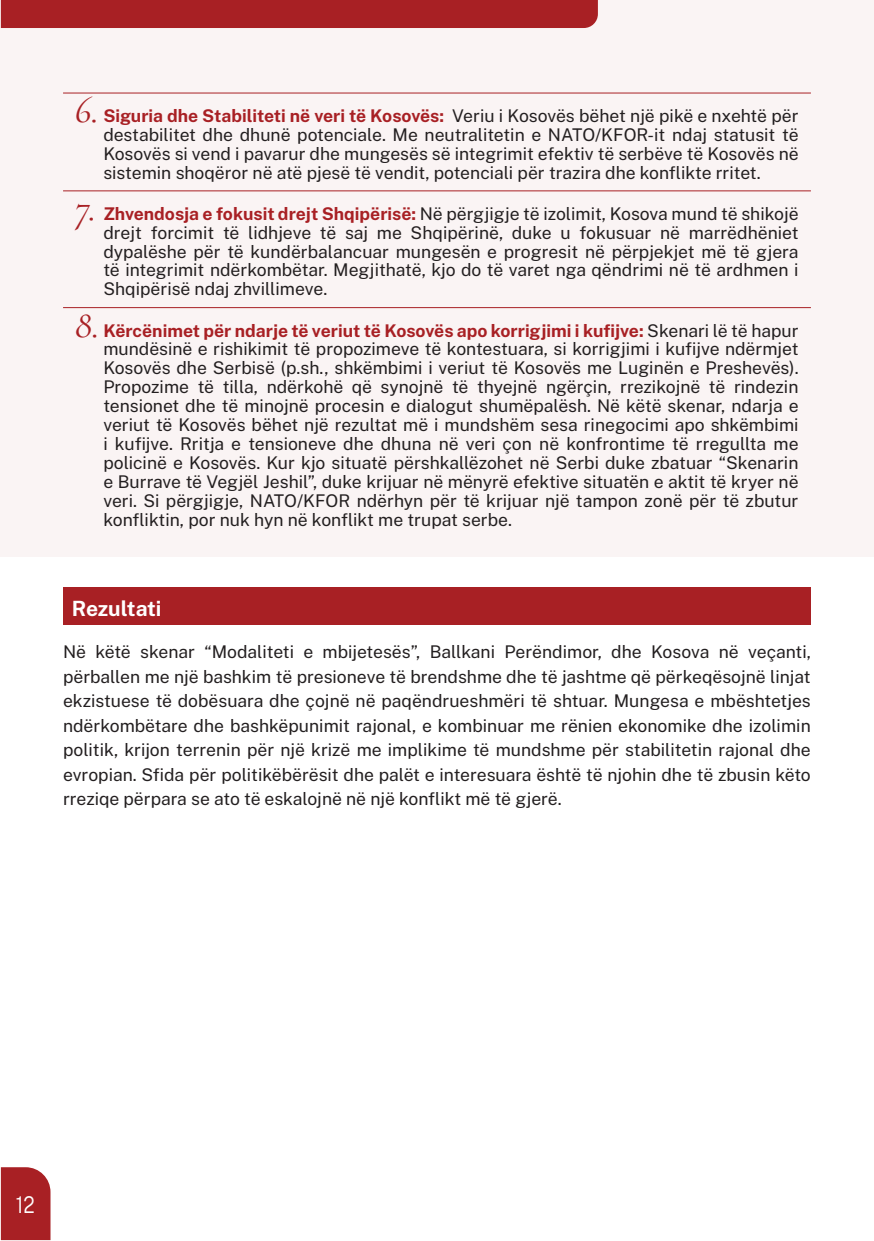
<style>
.page{position:relative;width:874px;height:1241px;background:#fff}
.page>*{position:absolute;margin:0;border:0;box-sizing:border-box;transform-origin:0 0}
.t1{font:300 23.1px "Public Sans";color:#fff;scale:.83 1}
.Heading_2{font:100 21px "Public Sans";letter-spacing:-.01em;color:#fff}
.t2{font:17.5px/18.9px "Public Sans";color:#231f20;text-align:justify}
.s1{font-family:"Cormorant Garamond";font-style:italic;font-size:38.5px;color:#a82024}
.s2{font-weight:100;color:#a82024}
</style>
<div class="page">
<hr style="left:873px;top:531px;width:1px;height:708px;background:#9a7f2e">
<div style="left:0;top:0;width:873px;height:556px;background:#faf4f4"></div>
<div style="left:1px;top:1167px;width:49px;height:72px;background:#a82024"></div>
<hr style="left:63px;top:93px;width:747px;height:1px;background:#a82024">
<hr style="left:63px;top:190px;width:747px;height:1px;background:#a82024">
<hr style="left:63px;top:307px;width:747px;height:1px;background:#a82024">
<div style="left:63px;top:587px;width:747px;height:38px;background:#a82024"></div>
<div style="left:1px;top:0;width:596px;height:28px;background:#a82024"></div>
<p class="t2" style="left:103px;top:105px;width:696px;text-indent:-28px"><span class="s1">6.</span> <span class="s2">Siguria dhe Stabiliteti në veri të Kosovës:</span> Veriu i Kosovës bëhet një pikë e nxehtë për destabilitet dhe dhunë potenciale. Me neutralitetin e NATO/KFOR-it ndaj statusit të Kosovës si vend i pavarur dhe mungesës së integrimit efektiv të serbëve të Kosovës në sistemin shoqëror në atë pjesë të vendit, potenciali për trazira dhe konflikte rritet.</p>
<p class="t2" style="left:103px;top:203px;width:696px;text-indent:-28px"><span class="s1">7.</span> <span class="s2">Zhvendosja e fokusit drejt Shqipërisë:</span> Në përgjigje të izolimit, Kosova mund të shikojë drejt forcimit të lidhjeve të saj me Shqipërinë, duke u fokusuar në marrëdhëniet dypalëshe për të kundërbalancuar mungesën e progresit në përpjekjet më të gjera të integrimit ndërkombëtar. Megjithatë, kjo do të varet nga qëndrimi në të ardhmen i Shqipërisë ndaj zhvillimeve.</p>
<p class="t2" style="left:103px;top:320px;width:696px;text-indent:-28px"><span class="s1">8.</span> <span class="s2">Kërcënimet për ndarje të veriut të Kosovës apo korrigjimi i kufijve:</span> Skenari lë të hapur mundësinë e rishikimit të propozimeve të kontestuara, si korrigjimi i kufijve ndërmjet Kosovës dhe Serbisë (p.sh., shkëmbimi i veriut të Kosovës me Luginën e Preshevës).<br>Propozime të tilla, ndërkohë që synojnë të thyejnë ngërçin, rrezikojnë të rindezin tensionet dhe të minojnë procesin e dialogut shumëpalësh. Në këtë skenar, ndarja e veriut të Kosovës bëhet një rezultat më i mundshëm sesa rinegocimi apo shkëmbimi i kufijve. Rritja e tensioneve dhe dhuna në veri çon në konfrontime të rregullta me policinë e Kosovës. Kur kjo situatë përshkallëzohet në Serbi duke zbatuar “Skenarin e Burrave të Vegjël Jeshil”, duke krijuar në mënyrë efektive situatën e aktit të kryer në veri. Si përgjigje, NATO/KFOR ndërhyn për të krijuar një tampon zonë për të zbutur konfliktin, por nuk hyn në konflikt me trupat serbe.</p>
<p class="Heading_2" style="left:72px;top:594px;width:91px">Rezultati</p>
<p class="t2" style="left:63px;top:638px;width:749px;line-height:24.5px">Në këtë skenar “Modaliteti e mbijetesës”, Ballkani Perëndimor, dhe Kosova në veçanti, përballen me një bashkim të presioneve të brendshme dhe të jashtme që përkeqësojnë linjat ekzistuese të dobësuara dhe çojnë në paqëndrueshmëri të shtuar. Mungesa e mbështetjes ndërkombëtare dhe bashkëpunimit rajonal, e kombinuar me rënien ekonomike dhe izolimin politik, krijon terrenin për një krizë me implikime të mundshme për stabilitetin rajonal dhe evropian. Sfida për politikëbërësit dhe palët e interesuara është të njohin dhe të zbusin këto rreziqe përpara se ato të eskalojnë në një konflikt më të gjerë.</p>
<p class="t1" style="left:16px;top:1188px;width:24px">12</p>
</div>
